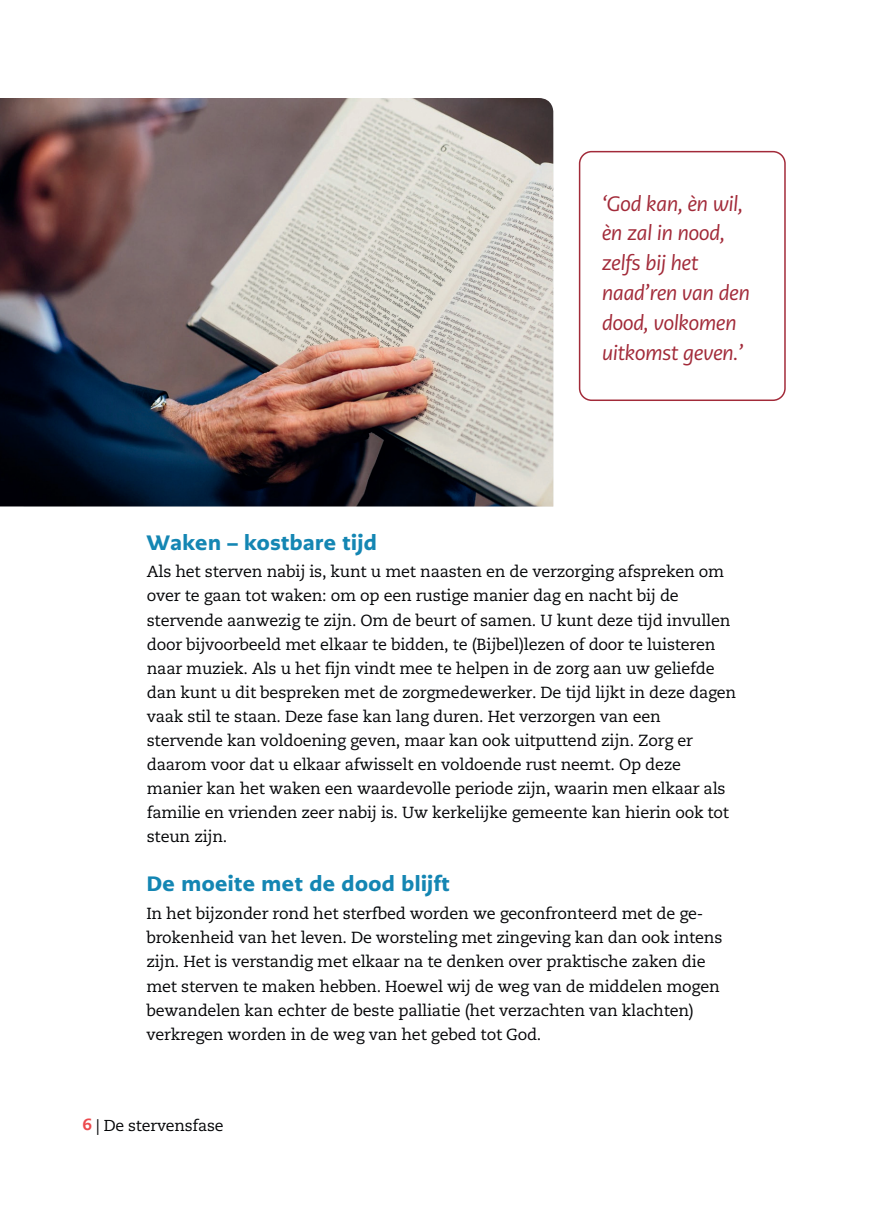
<style>
.page{position:relative;width:873px;height:1224px;background:#fff}
.page>*{position:absolute;margin:0;border:0;box-sizing:border-box;transform-origin:0 0}
.t1{font:italic 20.8px/29.8px "PMN Caecilia Sans Head";color:#a22a39}
.t2{font:900 20.8px "PMN Caecilia Sans Text";letter-spacing:.02em;color:#1486b3}
.t3{font:16px/24px "Caecilia LT Pro 55 Roman";letter-spacing:-.015em;color:#040507}
.t4{font:15.8px "Caecilia LT Pro 55 Roman";letter-spacing:-.015em;color:#040507}
.s1{font-family:"Caecilia LT Pro 85";font-weight:800;font-size:16px;color:#ec4a4e}
</style>
<div class="page">
<img style="left:0;top:98px;width:553px;height:408px">
<svg style="left:579px;top:151px;width:207px;height:250px"></svg>
<h1 class="t2" style="left:147px;top:528px;width:232px">Waken – kostbare tijd</h1>
<h1 class="t1" style="left:602px;top:189px;width:149px">‘God kan, èn wil, èn zal in nood, zelfs bij het naad’ren van den dood, volkomen uitkomst geven.’</h1>
<p class="t3" style="left:147px;top:560px;width:591px">Als het sterven nabij is, kunt u met naasten en de verzorging afspreken om over te gaan tot waken: om op een rustige manier dag en nacht bij de stervende aanwezig te zijn. Om de beurt of samen. U kunt deze tijd invullen door bijvoorbeeld met elkaar te bidden, te (Bijbel)lezen of door te luisteren naar muziek. Als u het fijn vindt mee te helpen in de zorg aan uw geliefde dan kunt u dit bespreken met de zorgmedewerker. De tijd lijkt in deze dagen vaak stil te staan. Deze fase kan lang duren. Het verzorgen van een stervende kan voldoening geven, maar kan ook uitputtend zijn. Zorg er daarom voor dat u elkaar afwisselt en voldoende rust neemt. Op deze manier kan het waken een waardevolle periode zijn, waarin men elkaar als familie en vrienden zeer nabij is. Uw kerkelijke gemeente kan hierin ook tot steun zijn.</p>
<h1 class="t2" style="left:147px;top:869px;width:305px">De moeite met de dood blijft</h1>
<p class="t3" style="left:146px;top:901px;width:578px">In het bijzonder rond het sterfbed worden we geconfronteerd met de ge&shy;brokenheid van het leven. De worsteling met zingeving kan dan ook intens zijn. Het is verstandig met elkaar na te denken over praktische zaken die met sterven te maken hebben. Hoewel wij de weg van de middelen mogen bewandelen kan echter de beste palliatie (het verzachten van klachten) verkregen worden in de weg van het gebed tot God.</p>
<p class="t4" style="left:83px;top:1115px;width:142px"><span class="s1">6</span> | De stervensfase</p>
</div>
